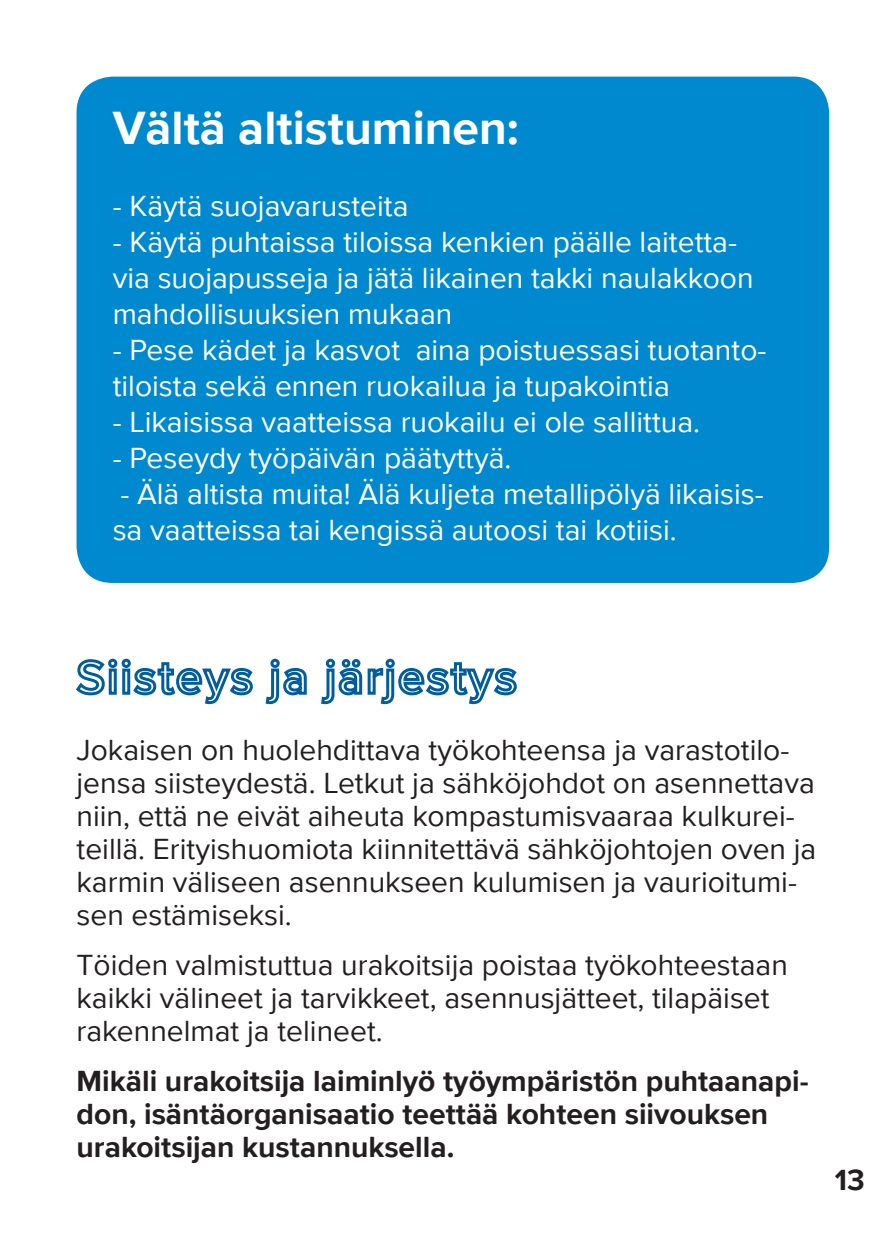
<style>
.page{position:relative;width:893px;height:1251px;background:#fff}
.page>*{position:absolute;margin:0;border:0;box-sizing:border-box;transform-origin:0 0}
.t1{font:700 48px "Proxima Nova";color:#fff}
.t2{font:30px/33px "Proxima Nova";color:#231f20}
.t3{font:30px/36px "Proxima Nova";color:#fff}
.t4{font:700 30px/33px "Proxima Nova";color:#231f20}
</style>
<div class="page">
<div style="left:77px;top:77px;width:752px;height:506px;background:#0089cf;border-radius:36px"></div>
<svg style="left:76px;top:658px;width:177px;height:47px"></svg>
<svg style="left:265px;top:658px;width:42px;height:47px"></svg>
<svg style="left:321px;top:658px;width:196px;height:47px"></svg>
<h1 class="t1" style="left:113px;top:92px;width:408px">Vältä altistuminen:</h1>
<p class="t3" style="left:113px;top:187px;width:297px">- Käytä suojavarusteita</p>
<p class="t3" style="left:113px;top:223px;width:642px">- Käytä puhtaissa tiloissa kenkien päälle laitetta&shy;via suojapusseja ja jätä likainen takki naulakkoon mahdollisuuksien mukaan</p>
<p class="t3" style="left:113px;top:331px;width:655px">- Pese kädet ja kasvot aina poistuessasi tuotanto&shy;tiloista sekä ennen ruokailua ja tupakointia</p>
<p class="t3" style="left:113px;top:403px;width:589px">- Likaisissa vaatteissa ruokailu ei ole sallittua.</p>
<p class="t3" style="left:113px;top:439px;width:400px">- Peseydy työpäivän päätyttyä.</p>
<p class="t3" style="left:113px;top:475px;width:653px">- Älä altista muita! Älä kuljeta metallipölyä likaisis&shy;sa vaatteissa tai kengissä autoosi tai kotiisi.</p>
<p class="t2" style="left:77px;top:731px;width:741px">Jokaisen on huolehdittava työkohteensa ja varastotilo&shy;jensa siisteydestä. Letkut ja sähköjohdot on asennettava niin, että ne eivät aiheuta kompastumisvaaraa kulkurei&shy;teillä. Erityishuomiota kiinnitettävä sähköjohtojen oven ja karmin väliseen asennukseen kulumisen ja vaurioitumi&shy;sen estämiseksi.</p>
<p class="t2" style="left:77px;top:946px;width:713px">Töiden valmistuttua urakoitsija poistaa työkohteestaan kaikki välineet ja tarvikkeet, asennusjätteet, tilapäiset rakennelmat ja telineet.</p>
<p class="t4" style="left:77px;top:1063px;width:734px">Mikäli urakoitsija laiminlyö työympäristön puhtaanapi&shy;don, isäntäorganisaatio teettää kohteen siivouksen urakoitsijan kustannuksella.</p>
<p class="t4" style="left:835px;top:1162px;width:31px">13</p>
</div>
